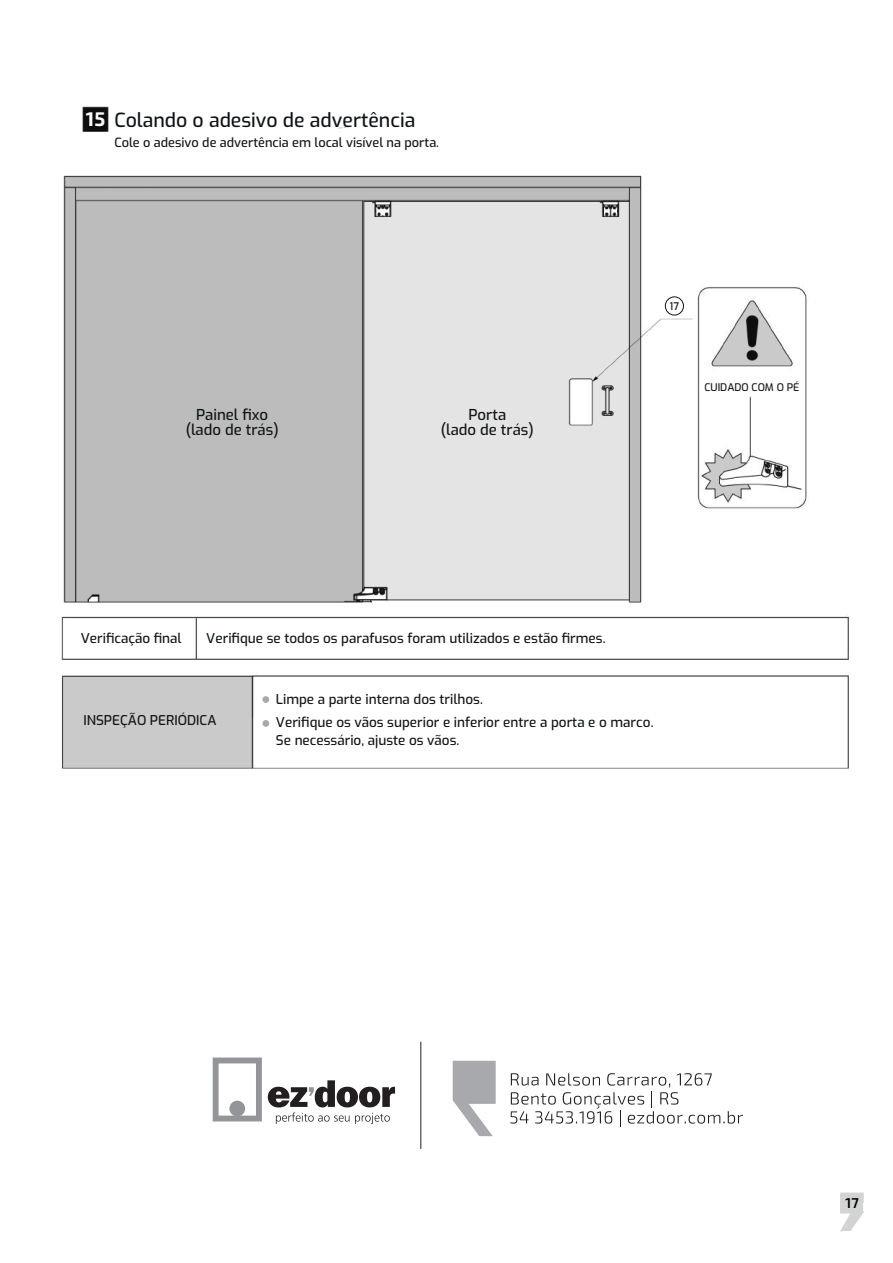
<style>
.page{position:relative;width:893px;height:1263px;background:#fff}
.page>*{position:absolute;margin:0;border:0;box-sizing:border-box;transform-origin:0 0}
.t1{font:19.5px "Exo";color:#111416}
.t2{font:15px/15px "Exo";color:#111416;text-align:center}
.t3{font:600 14.25px "Exo 2";color:#000001}
.t4{font:13.5px/22.5px "Exo";color:#111416}
.t5{font:12.75px "Exo";color:#111416}
.t6{font:10.5px "Exo";color:#111416}
.s1{font-family:"Exo 2";font-weight:700;font-size:19.8px;color:#fff}
</style>
<div class="page">
<img style="left:61px;top:106px;width:788px;height:1043px">
<div style="left:665px;top:297px;width:18px;height:18px;background:#fff;border-radius:50%"></div>
<div style="left:665px;top:296px;width:19px;height:19px;border:1px solid #111416;border-radius:50%"></div>
<div style="left:262px;top:696px;width:7px;height:7px;background:#a8a9ad;border-radius:50%"></div>
<div style="left:262px;top:720px;width:7px;height:7px;background:#a8a9ad;border-radius:50%"></div>
<svg style="left:453px;top:1061px;width:43px;height:75px"></svg>
<svg style="left:510px;top:1073px;width:233px;height:53px"></svg>
<svg style="left:268px;top:1080px;width:127px;height:44px"></svg>
<svg style="left:213px;top:1057px;width:49px;height:64px"></svg>
<div style="left:229px;top:1101px;width:16px;height:15px;background:#939598;border-radius:50%"></div>
<hr style="left:420px;top:1042px;width:1px;height:107px;background:#231f20">
<svg style="left:840px;top:1192px;width:24px;height:39px"></svg>
<h1 class="t1" style="left:86px;top:106px;width:331px"><span class="s1">15</span> Colando o adesivo de advertência</h1>
<p class="t5" style="left:114px;top:133px;width:326px">Cole o adesivo de advertência em local visível na porta.</p>
<p class="t2" style="left:186px;top:407px;width:95px">Painel fixo (lado de trás)</p>
<p class="t2" style="left:441px;top:407px;width:95px">Porta<br>(lado de trás)</p>
<p class="t6" style="left:670px;top:298px;width:11px">17</p>
<p class="t6" style="left:704px;top:380px;width:96px">CUIDADO COM O PÉ</p>
<p class="t4" style="left:81px;top:626px;width:102px">Verificação final</p>
<p class="t4" style="left:206px;top:626px;width:401px">Verifique se todos os parafusos foram utilizados e estão firmes.</p>
<p class="t4" style="left:83px;top:709px;width:135px">INSPEÇÃO PERIÓDICA</p>
<p class="t4" style="left:276px;top:687px;width:379px">Limpe a parte interna dos trilhos.<br>Verifique os vãos superior e inferior entre a porta e o marco.</p>
<p class="t4" style="left:276px;top:728px;width:185px">Se necessário, ajuste os vãos.</p>
<p class="t3" style="left:845px;top:1195px;width:15px">17</p>
</div>
